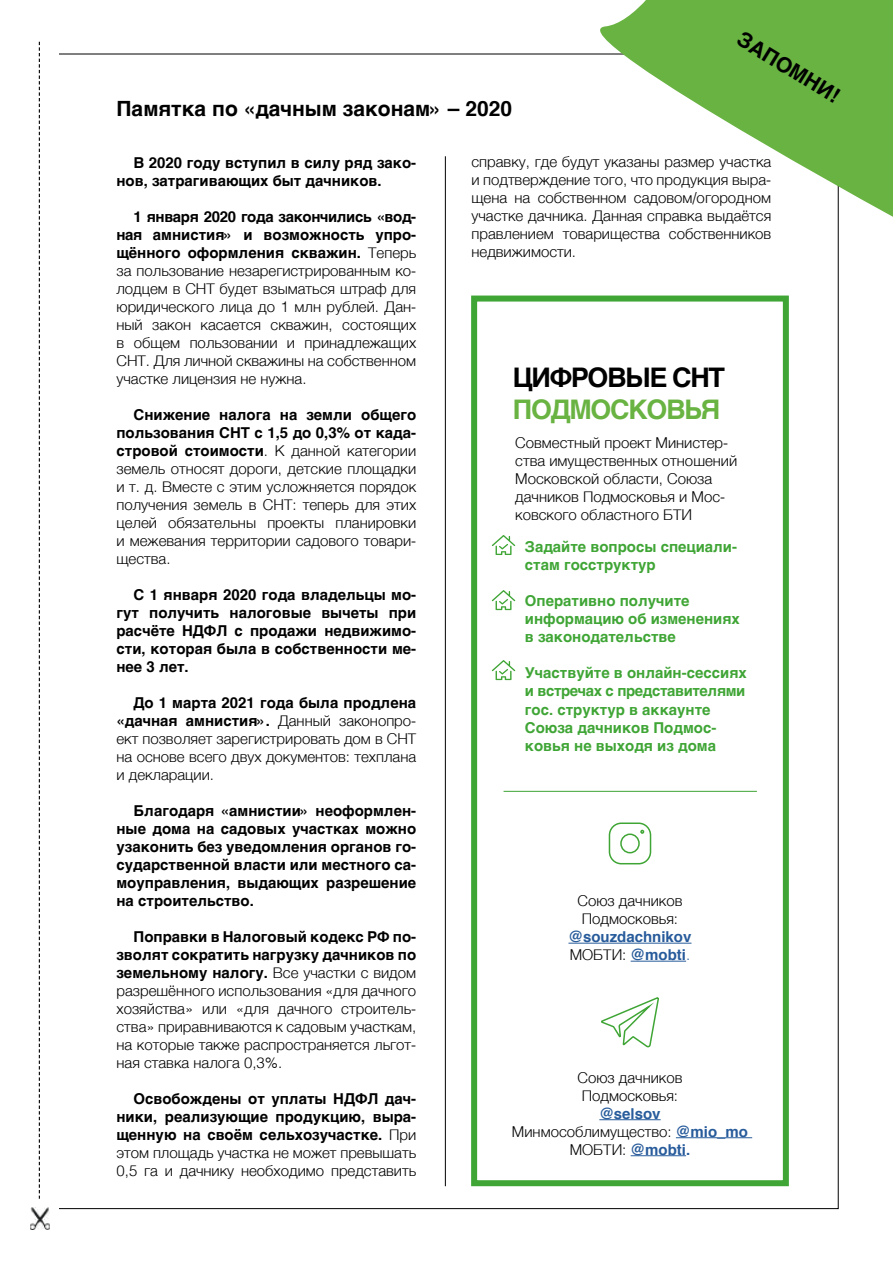
<style>
.page{position:relative;width:893px;height:1263px;background:#fff}
.page>*{position:absolute;margin:0;border:0;box-sizing:border-box;transform-origin:0 0}
.t1{font:700 27px "Helvetica";letter-spacing:-.05em;color:#000}
.t2{font:700 27px "Helvetica";letter-spacing:-.05em;color:#69b342}
.t3{font:700 21px "Helvetica";color:#000}
.t4{font:300 15px/18px "Helvetica";color:#000;text-align:justify}
.t5{font:700 15px/18px "Helvetica";color:#000;text-align:justify}
.t6{font:700 15px/18px "Helvetica";color:#3fa535}
.t7{font:700 15px/18px "Helvetica";color:#275b9b}
.s1{font-weight:700}
.s2{font-weight:300}
.s3{font-weight:300;color:#000}
.s4{font-weight:700;color:#275b9b}
</style>
<div class="page">
<hr style="left:445px;top:156px;width:1px;height:1030px;background:#000">
<div style="left:471px;top:296px;width:318px;height:890px;border:6px solid #3fa535"></div>
<svg style="left:39px;top:42px;width:1px;height:1157px"></svg>
<img style="left:30px;top:1208px;width:20px;height:22px">
<hr style="left:568px;top:943px;width:123px;height:1px;background:#275b9b">
<hr style="left:631px;top:961px;width:55px;height:1px;background:#275b9b">
<svg style="left:492px;top:535px;width:23px;height:20px"></svg>
<svg style="left:492px;top:590px;width:23px;height:20px"></svg>
<svg style="left:492px;top:660px;width:23px;height:20px"></svg>
<hr style="left:504px;top:791px;width:253px;height:1px;background:#3fa535">
<svg style="left:601px;top:997px;width:58px;height:51px"></svg>
<svg style="left:608px;top:822px;width:44px;height:43px"></svg>
<hr style="left:599px;top:1119px;width:62px;height:1px;background:#275b9b">
<hr style="left:676px;top:1137px;width:76px;height:1px;background:#275b9b">
<hr style="left:631px;top:1155px;width:55px;height:1px;background:#275b9b">
<svg style="left:550px;top:0;width:343px;height:249px"></svg>
<h2 class="t3" style="left:116px;top:91px;width:397px">Памятка по «дачным законам» – 2020</h2>
<h2 class="t3" style="left:748px;top:23px;width:117px;rotate:31deg">ЗАПОМНИ!</h2>
<p class="t5" style="left:116px;top:153px;width:301px;text-indent:17px">В 2020 году вступил в силу ряд зако&shy;нов, затрагивающих быт дачников.</p>
<p class="t4" style="left:116px;top:206px;width:301px;text-indent:17px"><span class="s1">1 января 2020 года закончились «вод&shy;ная амнистия» и возможность упро&shy;щённого оформления скважин.</span> Теперь за пользование незарегистрированным ко&shy;лодцем в СНТ будет взыматься штраф для юридического лица до 1 млн рублей. Дан&shy;ный закон касается скважин, состоящих в общем пользовании и принадлежащих СНТ. Для личной скважины на собственном участке лицензия не нужна.</p>
<p class="t4" style="left:116px;top:404px;width:301px;text-indent:17px"><span class="s1">Снижение налога на земли общего пользования СНТ с 1,5 до 0,3% от када&shy;стровой стоимости</span>. К данной категории земель относят дороги, детские площадки и т. д. Вместе с этим усложняется порядок получения земель в СНТ: теперь для этих целей обязательны проекты планировки и межевания территории садового товари&shy;щества.</p>
<p class="t5" style="left:116px;top:585px;width:301px;text-indent:17px">С 1 января 2020 года владельцы мо&shy;гут получить налоговые вычеты при расчёте НДФЛ с продажи недвижимо&shy;сти, которая была в собственности ме&shy;нее 3 лет.</p>
<p class="t4" style="left:116px;top:692px;width:301px;text-indent:17px"><span class="s1">До 1 марта 2021 года была продлена «дачная амнистия».</span> Данный законопро&shy;ект позволяет зарегистрировать дом в СНТ на основе всего двух документов: техплана и декларации.</p>
<p class="t5" style="left:116px;top:801px;width:301px;text-indent:17px">Благодаря «амнистии» неоформлен&shy;ные дома на садовых участках можно узаконить без уведомления органов го&shy;сударственной власти или местного са&shy;моуправления, выдающих разрешение на строительство.</p>
<p class="t4" style="left:116px;top:926px;width:301px;text-indent:17px"><span class="s1">Поправки в Налоговый кодекс РФ по&shy;зволят сократить нагрузку дачников по земельному налогу.</span> Все участки с видом разрешённого использования «для дачного хозяйства» или «для дачного строитель&shy;ства» приравниваются к садовым участкам, на которые также распространяется льгот&shy;ная ставка налога 0,3%.</p>
<p class="t5" style="left:116px;top:1089px;width:301px;text-indent:17px">Освобождены от уплаты НДФЛ дач&shy;ники, реализующие продукцию, выра&shy;щенную на своём сельхозучастке. <span class="s2">При этом площадь участка не может превышать 0,5 га и дачнику необходимо представить</span></p>
<p class="t4" style="left:471px;top:152px;width:301px">справку, где будут указаны размер участка и подтверждение того, что продукция выра&shy;щена на собственном садовом/огородном участке дачника. Данная справка выдаётся правлением товарищества собственников недвижимости.</p>
<h1 class="t1" style="left:513px;top:355px;width:214px">ЦИФРОВЫЕ СНТ</h1>
<h1 class="t2" style="left:513px;top:388px;width:209px">ПОДМОСКОВЬЯ</h1>
<p class="t4" style="left:515px;top:433px;width:223px;text-align:left">Совместный проект Министер&shy;ства имущественных отношений<br>Московской области, Союза дачников Подмосковья и Мос&shy;ковского областного БТИ</p>
<p class="t6" style="left:525px;top:538px;width:214px">Задайте вопросы специали&shy;стам госструктур</p>
<p class="t6" style="left:525px;top:592px;width:217px">Оперативно получите информацию об изменениях в законодательстве</p>
<p class="t6" style="left:525px;top:664px;width:223px">Участвуйте в онлайн-сессиях и встречах с представителями гос. структур в аккаунте<br>Союза дачников Подмос&shy;ковья не выходя из дома</p>
<p class="t4" style="left:577px;top:891px;width:107px">Союз дачников<br>Подмосковья:</p>
<p class="t7" style="left:568px;top:928px;width:124px">@souzdachnikov<br><span class="s3">МОБТИ:</span> @mobti<span class="s2">.</span></p>
<p class="t4" style="left:577px;top:1067px;width:107px">Союз дачников<br>Подмосковья:</p>
<p class="t4" style="left:512px;top:1103px;width:238px;text-align:center"><span class="s4">@selsov<br></span>Минмособлимущество: <span class="s4">@mio_mo<br></span>МОБТИ: <span class="s4">@mobti.</span></p>
</div>
